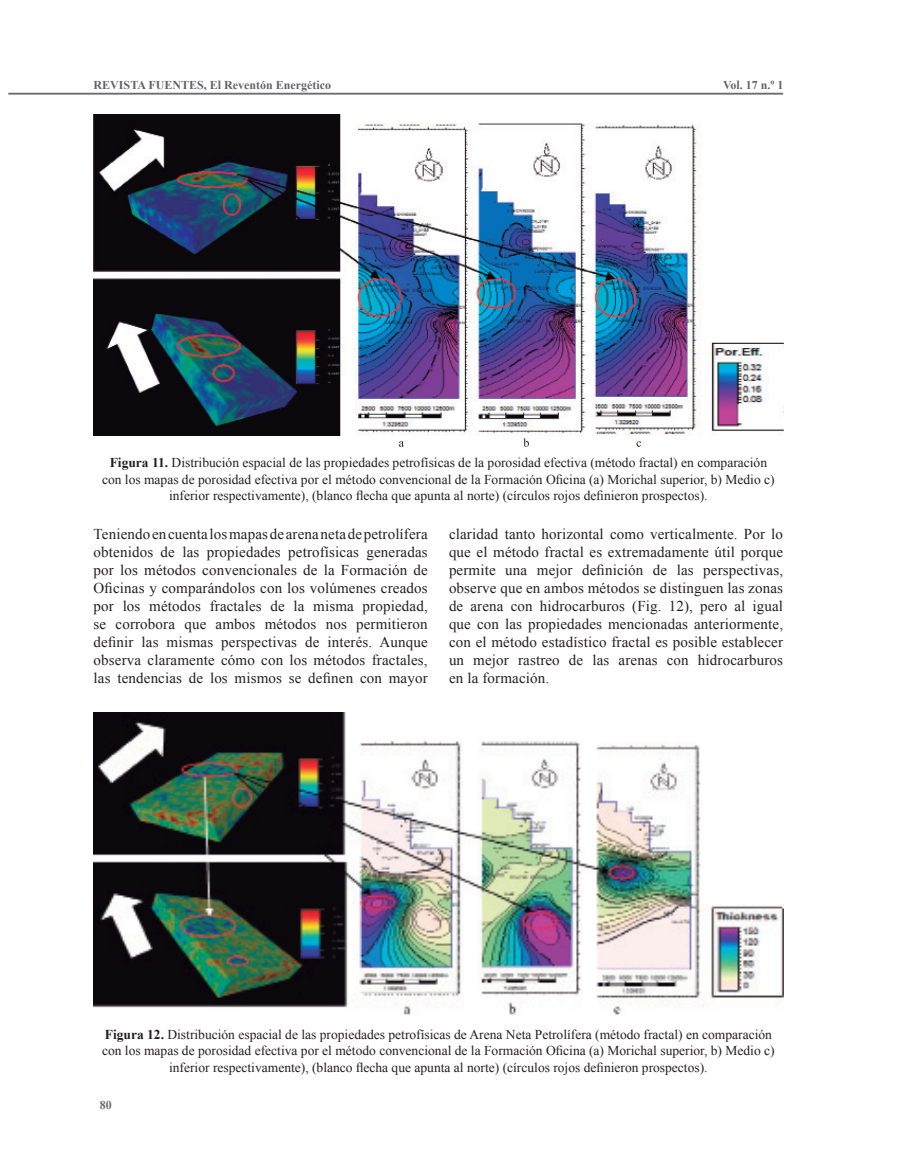
<style>
.page{position:relative;width:898px;height:1166px;background:#fff}
.page>*{position:absolute;margin:0;border:0;box-sizing:border-box;transform-origin:0 0}
.t1{font:15px/18px "Times New Roman";letter-spacing:.01em;color:#231f20;text-align:justify}
.Pie_de_foto{font:13.5px/16.2px "Times New Roman";color:#231f20;text-align:center}
.t2{font:700 12px "Times New Roman";color:#636366}
.t3{font:700 12px "Times New Roman";color:#6c6d70}
.s1{font-weight:700}
</style>
<div class="page">
<hr style="left:9px;top:93px;width:773px;height:1px;background:#6c6d70">
<img style="left:94px;top:115px;width:688px;height:320px">
<svg style="left:399px;top:441px;width:5px;height:5px"></svg>
<svg style="left:523px;top:438px;width:5px;height:8px"></svg>
<svg style="left:636px;top:441px;width:4px;height:5px"></svg>
<img style="left:94px;top:712px;width:688px;height:303px">
<p class="t2" style="left:94px;top:79px;width:239px">REVISTA FUENTES, El Reventón Energético</p>
<p class="t2" style="left:722px;top:79px;width:62px">Vol. 17 n.º 1</p>
<p class="Pie_de_foto" style="left:102px;top:454px;width:674px"><span class="s1">Figura 11.</span> Distribución espacial de las propiedades petrofísicas de la porosidad efectiva (método fractal) en comparación con los mapas de porosidad efectiva por el método convencional de la Formación Oficina (a) Morichal superior, b) Medio c) inferior respectivamente), (blanco flecha que apunta al norte) (círculos rojos definieron prospectos).</p>
<p class="t1" style="left:94px;top:524px;width:335px">Teniendo en cuenta los mapas de arena neta de petrolífera obtenidos de las propiedades petrofísicas generadas por los métodos convencionales de la Formación de Oficinas y comparándolos con los volúmenes creados por los métodos fractales de la misma propiedad, se corrobora que ambos métodos nos permitieron definir las mismas perspectivas de interés. Aunque observa claramente cómo con los métodos fractales, las tendencias de los mismos se definen con mayor</p>
<p class="t1" style="left:449px;top:524px;width:335px">claridad tanto horizontal como verticalmente. Por lo que el método fractal es extremadamente útil porque permite una mejor definición de las perspectivas, observe que en ambos métodos se distinguen las zonas de arena con hidrocarburos (Fig. 12), pero al igual que con las propiedades mencionadas anteriormente, con el método estadístico fractal es posible establecer un mejor rastreo de las arenas con hidrocarburos</p>
<p class="t1" style="left:449px;top:668px;width:102px">en la formación.</p>
<p class="Pie_de_foto" style="left:102px;top:1026px;width:674px"><span class="s1">Figura 12.</span> Distribución espacial de las propiedades petrofísicas de Arena Neta Petrolífera (método fractal) en comparación con los mapas de porosidad efectiva por el método convencional de la Formación Oficina (a) Morichal superior, b) Medio c) inferior respectivamente), (blanco flecha que apunta al norte) (círculos rojos definieron prospectos).</p>
<p class="t3" style="left:100px;top:1097px;width:13px">80</p>
</div>
